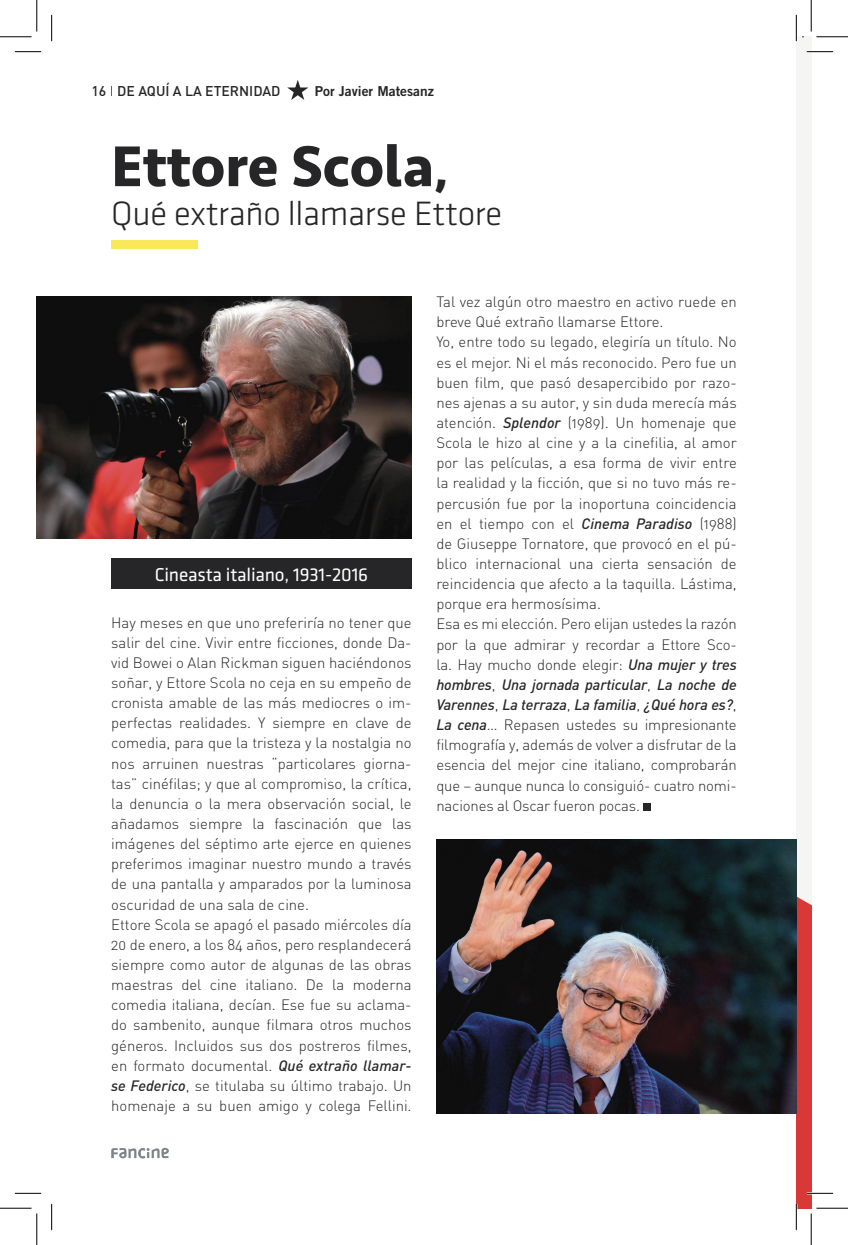
<style>
.page{position:relative;width:848px;height:1245px;background:#fff}
.page>*{position:absolute;margin:0;border:0;box-sizing:border-box;transform-origin:0 0}
.tit_general{font:700 59.5px "Seravek";color:#262527}
.tit_general-2{font:35px "Klavika Light OSF";letter-spacing:-.01em;color:#262527}
.tit_general-3{font:19.25px "Klavika";letter-spacing:-.01em;color:#fff}
.tx_general_-_sin_gui{font:14.88px/20.1px "DIN Light Alternate";color:#262527;text-align:justify}
.t1{font:500 14px "DIN";color:#262527}
.Firma{font:13.65px "Trade Gothic Bold Two";color:#262527}
.s1{font-size:47.25px}
.s2{font-family:"DIN";font-weight:500;font-style:italic}
</style>
<div class="page">
<svg style="left:287px;top:80px;width:21px;height:20px"></svg>
<svg style="left:111px;top:1147px;width:58px;height:11px"></svg>
<div style="left:796px;top:37px;width:15px;height:851px;background:#f5f5f3"></div>
<div style="left:643px;top:803px;width:8px;height:7px;background:#262527"></div>
<div style="left:111px;top:240px;width:86px;height:8px;background:#f9e95a"></div>
<img style="left:37px;top:296px;width:374px;height:242px">
<img style="left:436px;top:839px;width:360px;height:274px">
<div style="left:111px;top:558px;width:300px;height:31px;background:#262527"></div>
<hr style="left:806px;top:51px;width:26px;height:2px;background:#fff">
<svg style="left:15px;top:51px;width:26px;height:1px"></svg>
<svg style="left:806px;top:51px;width:26px;height:1px"></svg>
<svg style="left:15px;top:1192px;width:26px;height:1px"></svg>
<svg style="left:51px;top:15px;width:1px;height:26px"></svg>
<svg style="left:51px;top:1203px;width:1px;height:26px"></svg>
<svg style="left:795px;top:15px;width:9px;height:26px"></svg>
<svg style="left:795px;top:888px;width:37px;height:341px"></svg>
<hr style="left:816px;top:1206px;width:31px;height:3px;background:#fff">
<hr style="left:810px;top:1213px;width:2px;height:31px;background:#fff">
<hr style="left:0;top:36px;width:32px;height:1px;background:#000">
<hr style="left:816px;top:36px;width:31px;height:1px;background:#000">
<hr style="left:0;top:1207px;width:32px;height:1px;background:#000">
<hr style="left:816px;top:1207px;width:31px;height:1px;background:#000">
<hr style="left:36px;top:0;width:1px;height:31px;background:#000">
<hr style="left:36px;top:1213px;width:1px;height:31px;background:#000">
<hr style="left:810px;top:0;width:1px;height:31px;background:#000">
<hr style="left:810px;top:1213px;width:1px;height:31px;background:#000">
<p class="t1" style="left:91px;top:82px;width:191px">16 DE AQUÍ A LA ETERNIDAD</p>
<p class="Firma" style="left:315px;top:83px;width:120px">Por Javier Matesanz</p>
<p class="tit_general" style="left:111px;top:119px;width:338px">Ettore Scola<span class="s1">,</span></p>
<p class="tit_general-2" style="left:111px;top:195px;width:392px">Qué extraño llamarse Ettore</p>
<p class="tit_general-3" style="left:155px;top:564px;width:215px">Cineasta italiano, 1931-2016</p>
<p class="tx_general_-_sin_gui" style="left:111px;top:612px;width:302px">Hay meses en que uno preferiría no tener que salir del cine. Vivir entre ficciones, donde Da&shy;vid Bowei o Alan Rickman siguen haciéndonos soñar, y Ettore Scola no ceja en su empeño de cronista amable de las más mediocres o im&shy;perfectas realidades. Y siempre en clave de comedia, para que la tristeza y la nostalgia no nos arruinen nuestras “particolares giorna&shy;tas” cinéfilas; y que al compromiso, la crítica, la denuncia o la mera observación social, le añadamos siempre la fascinación que las imágenes del séptimo arte ejerce en quienes preferimos imaginar nuestro mundo a través de una pantalla y amparados por la luminosa oscuridad de una sala de cine.</p>
<p class="tx_general_-_sin_gui" style="left:111px;top:914px;width:302px">Ettore Scola se apagó el pasado miércoles día 20 de enero, a los 84 años, pero resplandecerá siempre como autor de algunas de las obras maestras del cine italiano. De la moderna comedia italiana, decían. Ese fue su aclama&shy;do sambenito, aunque filmara otros muchos géneros. Incluidos sus dos postreros filmes, en formato documental. <span class="s2">Qué extraño llamar&shy;se Federico</span>, se titulaba su último trabajo. Un homenaje a su buen amigo y colega Fellini.</p>
<p class="tx_general_-_sin_gui" style="left:436px;top:291px;width:302px">Tal vez algún otro maestro en activo ruede en breve Qué extraño llamarse Ettore.</p>
<p class="tx_general_-_sin_gui" style="left:436px;top:332px;width:302px">Yo, entre todo su legado, elegiría un título. No es el mejor. Ni el más reconocido. Pero fue un buen film, que pasó desapercibido por razo&shy;nes ajenas a su autor, y sin duda merecía más atención. <span class="s2">Splendor</span> (1989). Un homenaje que Scola le hizo al cine y a la cinefilia, al amor por las películas, a esa forma de vivir entre la realidad y la ficción, que si no tuvo más re&shy;percusión fue por la inoportuna coincidencia en el tiempo con el <span class="s2">Cinema Paradiso</span> (1988) de Giuseppe Tornatore, que provocó en el pú&shy;blico internacional una cierta sensación de reincidencia que afecto a la taquilla. Lástima, porque era hermosísima.</p>
<p class="tx_general_-_sin_gui" style="left:436px;top:613px;width:302px">Esa es mi elección. Pero elijan ustedes la razón por la que admirar y recordar a Ettore Sco&shy;la. Hay mucho donde elegir: <span class="s2">Una mujer y tres hombres</span>, <span class="s2">Una jornada particular</span>, <span class="s2">La noche de Varennes</span>, <span class="s2">La terraza</span>, <span class="s2">La familia</span>, <span class="s2">¿Qué hora es?</span>, <span class="s2">La cena</span>… Repasen ustedes su impresionante filmografía y, además de volver a disfrutar de la esencia del mejor cine italiano, comprobarán que – aunque nunca lo consiguió- cuatro nomi&shy;naciones al Oscar fueron pocas.</p>
</div>
